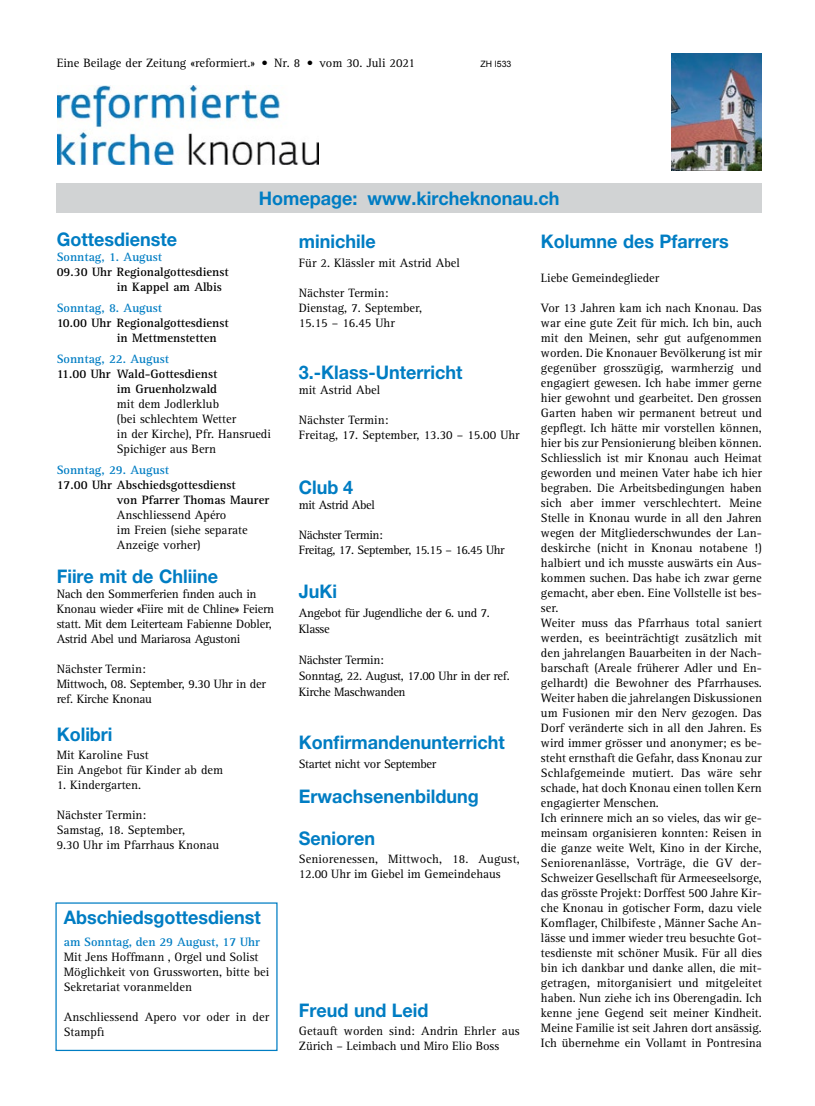
<style>
.page{position:relative;width:815px;height:1106px;background:#fff}
.page>*{position:absolute;margin:0;border:0;box-sizing:border-box;transform-origin:0 0}
.t1{font:700 18.75px/41px "Helvetica Neue LT Std";color:#007dc3;scale:.96 1}
.t2{font:12.5px/15px "Rotis Serif";color:#000}
.t3{font:12.5px/15px "Rotis Serif";letter-spacing:-.02em;color:#000}
.t4{font:700 12.5px/15px "Rotis Serif";color:#000}
.t5{font:12.5px/15.6px "Rotis Serif";letter-spacing:-.025em;color:#000}
.t6{font:700 12.5px "Rotis Serif";color:#007dc3}
.t7{font:12.5px/15px "Rotis Serif";letter-spacing:-.03em;color:#000}
.t8{font:8.75px "Arial";color:#000}
</style>
<div class="page">
<img style="left:671px;top:53px;width:91px;height:117px">
<div style="left:57px;top:183px;width:705px;height:30px;background:#d1d3d4"></div>
<img style="left:57px;top:86px;width:262px;height:79px">
<div style="left:55px;top:902px;width:223px;height:149px;border:1px solid #007dc3"></div>
<p class="t2" style="left:57px;top:56px;width:360px">Eine Beilage der Zeitung «reformiert.» • Nr. 8 • vom 30. Juli 2021</p>
<p class="t8" style="left:481px;top:58px;width:32px">ZH l533</p>
<h1 class="t1" style="left:259px;top:177px;width:315px">Homepage: www.kircheknonau.ch</h1>
<h1 class="t1" style="left:299px;top:221px;width:82px">minichile</h1>
<p class="t2" style="left:299px;top:255px;width:163px">Für 2. Klässler mit Astrid Abel</p>
<p class="t2" style="left:299px;top:285px;width:125px">Nächster Termin:<br>Dienstag, 7. September,<br>15.15 – 16.45 Uhr</p>
<h1 class="t1" style="left:299px;top:352px;width:172px">3.-Klass-Unterricht</h1>
<p class="t2" style="left:299px;top:383px;width:83px">mit Astrid Abel</p>
<p class="t2" style="left:299px;top:413px;width:222px">Nächster Termin:<br>Freitag, 17. September, 13.30 – 15.00 Uhr</p>
<h1 class="t1" style="left:299px;top:467px;width:58px">Club 4</h1>
<p class="t7" style="left:299px;top:498px;width:78px">mit Astrid Abel</p>
<p class="t7" style="left:299px;top:528px;width:207px">Nächster Termin:<br>Freitag, 17. September, 15.15 – 16.45 Uhr</p>
<h1 class="t1" style="left:299px;top:570px;width:41px">JuKi</h1>
<p class="t5" style="left:299px;top:606px;width:193px">Angebot für Jugendliche der 6. und 7.<br>Klasse</p>
<p class="t5" style="left:299px;top:652px;width:212px">Nächster Termin:<br>Sonntag, 22. August, 17.00 Uhr in der ref.<br>Kirche Maschwanden</p>
<h1 class="t1" style="left:57px;top:218px;width:127px">Gottesdienste</h1>
<p class="t6" style="left:57px;top:249px;width:107px">Sonntag, 1. August</p>
<p class="t4" style="left:117px;top:264px;width:113px;text-indent:-60px">09.30 Uhr Regionalgottesdienst in Kappel am Albis</p>
<p class="t6" style="left:57px;top:300px;width:107px">Sonntag, 8. August</p>
<p class="t4" style="left:117px;top:315px;width:113px;text-indent:-60px">10.00 Uhr Regionalgottesdienst in Mettmenstetten</p>
<p class="t6" style="left:57px;top:351px;width:114px">Sonntag, 22. August</p>
<p class="t4" style="left:57px;top:367px;width:162px;text-align:right">11.00 Uhr Wald-Gottesdienst im Gruenholzwald</p>
<p class="t2" style="left:117px;top:397px;width:155px">mit dem Jodlerklub<br>(bei schlechtem Wetter<br>in der Kirche), Pfr. Hansruedi<br>Spichiger aus Bern</p>
<p class="t6" style="left:57px;top:463px;width:114px">Sonntag, 29. August</p>
<p class="t4" style="left:117px;top:478px;width:154px;text-indent:-60px">17.00 Uhr Abschiedsgottesdienst<br>von Pfarrer Thomas Maurer</p>
<p class="t2" style="left:117px;top:508px;width:132px">Anschliessend Apéro<br>im Freien (siehe separate<br>Anzeige vorher)</p>
<h1 class="t1" style="left:57px;top:555px;width:170px">Fiire mit de Chliine</h1>
<p class="t3" style="left:57px;top:587px;width:219px">Nach den Sommerferien finden auch in Knonau wieder «Fiire mit de Chline» Feiern statt. Mit dem Leiterteam Fabienne Dobler, Astrid Abel und Mariarosa Agustoni</p>
<p class="t3" style="left:57px;top:662px;width:211px">Nächster Termin:<br>Mittwoch, 08. September, 9.30 Uhr in der ref. Kirche Knonau</p>
<h1 class="t1" style="left:57px;top:713px;width:60px">Kolibri</h1>
<p class="t2" style="left:57px;top:748px;width:168px">Mit Karoline Fust<br>Ein Angebot für Kinder ab dem</p>
<p class="t2" style="left:57px;top:778px;width:86px">1. Kindergarten.</p>
<p class="t2" style="left:57px;top:808px;width:164px">Nächster Termin:<br>Samstag, 18. September,<br>9.30 Uhr im Pfarrhaus Knonau</p>
<h1 class="t1" style="left:541px;top:221px;width:197px">Kolumne des Pfarrers</h1>
<p class="t2" style="left:541px;top:270px;width:120px">Liebe Gemeindeglieder</p>
<p class="t2" style="left:541px;top:300px;width:223px">Vor 13 Jahren kam ich nach Knonau. Das war eine gute Zeit für mich. Ich bin, auch mit den Meinen, sehr gut aufgenommen worden. Die Knonauer Bevölkerung ist mir gegenüber grosszügig, warmherzig und engagiert gewesen. Ich habe immer gerne hier gewohnt und gearbeitet. Den grossen Garten haben wir permanent betreut und gepflegt. Ich hätte mir vorstellen können, hier bis zur Pensionierung bleiben können.<br>Schliesslich ist mir Knonau auch Heimat geworden und meinen Vater habe ich hier begraben. Die Arbeitsbedingungen haben sich aber immer verschlechtert. Meine Stelle in Knonau wurde in all den Jahren wegen der Mitgliederschwundes der Lan&shy;deskirche (nicht in Knonau notabene !) halbiert und ich musste auswärts ein Aus&shy;kommen suchen. Das habe ich zwar gerne gemacht, aber eben. Eine Vollstelle ist bes&shy;ser.<br>Weiter muss das Pfarrhaus total saniert werden, es beeinträchtigt zusätzlich mit den jahrelangen Bauarbeiten in der Nach&shy;barschaft (Areale früherer Adler und En&shy;gelhardt) die Bewohner des Pfarrhauses.<br>Weiter haben die jahrelangen Diskussionen um Fusionen mir den Nerv gezogen. Das Dorf veränderte sich in all den Jahren. Es wird immer grösser und anonymer; es be&shy;steht ernsthaft die Gefahr, dass Knonau zur Schlafgemeinde mutiert. Das wäre sehr schade, hat doch Knonau einen tollen Kern engagierter Menschen.<br>Ich erinnere mich an so vieles, das wir ge&shy;meinsam organisieren konnten: Reisen in die ganze weite Welt, Kino in der Kirche, Seniorenanlässe, Vorträge, die GV der-Schweizer Gesellschaft für Armeeseelsorge, das grösste Projekt: Dorffest 500 Jahre Kir&shy;che Knonau in gotischer Form, dazu viele Komflager, Chilbifeste , Männer Sache An&shy;lässe und immer wieder treu besuchte Got&shy;tesdienste mit schöner Musik. Für all dies bin ich dankbar und danke allen, die mit&shy;getragen, mitorganisiert und mitgeleitet haben. Nun ziehe ich ins Oberengadin. Ich kenne jene Gegend seit meiner Kindheit.<br>Meine Familie ist seit Jahren dort ansässig.<br>Ich übernehme ein Vollamt in Pontresina</p>
<h1 class="t1" style="left:299px;top:721px;width:216px">Konfirmandenunterricht</h1>
<p class="t5" style="left:299px;top:757px;width:139px">Startet nicht vor September</p>
<h1 class="t1" style="left:299px;top:776px;width:189px">Erwachsenenbildung<br>Senioren</h1>
<p class="t2" style="left:299px;top:851px;width:222px">Seniorenessen, Mittwoch, 18. August,<br>12.00 Uhr im Giebel im Gemeindehaus</p>
<h1 class="t1" style="left:64px;top:896px;width:207px">Abschiedsgottesdienst</h1>
<p class="t6" style="left:64px;top:934px;width:198px">am Sonntag, den 29 August, 17 Uhr</p>
<p class="t2" style="left:64px;top:949px;width:207px">Mit Jens Hoffmann , Orgel und Solist<br>Möglichkeit von Grussworten, bitte bei<br>Sekretariat voranmelden</p>
<p class="t2" style="left:64px;top:1009px;width:207px">Anschliessend Apero vor oder in der<br>Stampfi</p>
<h1 class="t1" style="left:299px;top:989px;width:137px">Freud und Leid</h1>
<p class="t2" style="left:299px;top:1023px;width:222px">Getauft worden sind: Andrin Ehrler aus<br>Zürich – Leimbach und Miro Elio Boss</p>
</div>
